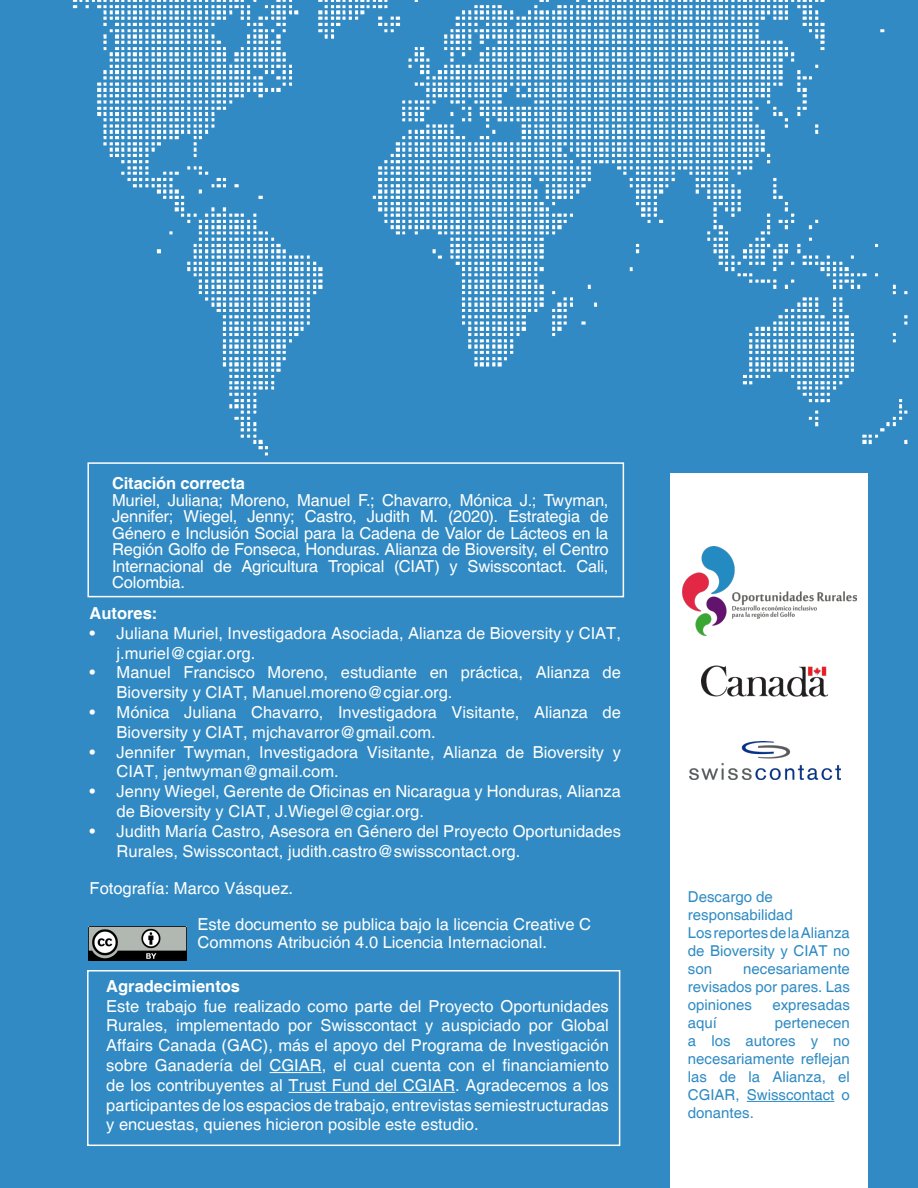
<style>
.page{position:relative;width:918px;height:1188px;background:#318ac3}
.page>*{position:absolute;margin:0;border:0;box-sizing:border-box;transform-origin:0 0}
.creditos{font:16.5px/19.8px "Helvetica";color:#fff}
.creditos-2{font:700 16.5px "Helvetica";color:#fff}
.creditos-3{font:15px/18px "Helvetica";color:#2f8bc3;text-align:justify}
.s1{color:#2e8bc5}
</style>
<div class="page">
<svg style="left:72px;top:0;width:836px;height:456px"></svg>
<div style="left:670px;top:473px;width:198px;height:714px;background:#fff"></div>
<div style="left:87px;top:970px;width:533px;height:176px;border:2px solid #fff"></div>
<div style="left:87px;top:462px;width:537px;height:135px;border:2px solid #fff"></div>
<hr style="left:270px;top:1072px;width:52px;height:1px;background:#fff">
<hr style="left:289px;top:1092px;width:166px;height:1px;background:#fff">
<img style="left:89px;top:926px;width:98px;height:35px">
<hr style="left:747px;top:1101px;width:87px;height:1px;background:#2e8bc5">
<img style="left:683px;top:546px;width:173px;height:90px">
<img style="left:701px;top:665px;width:127px;height:32px">
<img style="left:689px;top:741px;width:151px;height:39px">
<p class="creditos-2" style="left:112px;top:474px;width:135px">Citación correcta</p>
<p class="creditos" style="left:112px;top:493px;width:498px;line-height:16.5px;text-align:justify">Muriel, Juliana; Moreno, Manuel F.; Chavarro, Mónica J.; Twyman, Jennifer; Wiegel, Jenny; Castro, Judith M. (2020). Estrategia de Género e Inclusión Social para la Cadena de Valor de Lácteos en la Región Golfo de Fonseca, Honduras. Alianza de Bioversity, el Centro Internacional de Agricultura Tropical (CIAT) y Swisscontact. Cali, Colombia.</p>
<p class="creditos-2" style="left:90px;top:603px;width:69px">Autores:</p>
<p class="creditos" style="left:117px;top:624px;width:506px;text-indent:-27px">• Juliana Muriel, Investigadora Asociada, Alianza de Bioversity y CIAT, j.muriel@cgiar.org.</p>
<p class="creditos" style="left:117px;top:663px;width:506px;text-indent:-27px">• Manuel Francisco Moreno, estudiante en práctica, Alianza de<br>Bioversity y CIAT, Manuel.moreno@cgiar.org.</p>
<p class="creditos" style="left:117px;top:703px;width:506px;text-indent:-27px">• Mónica Juliana Chavarro, Investigadora Visitante, Alianza de<br>Bioversity y CIAT, mjchavarror@gmail.com.</p>
<p class="creditos" style="left:117px;top:743px;width:506px;text-indent:-27px">• Jennifer Twyman, Investigadora Visitante, Alianza de Bioversity y<br>CIAT, jentwyman@gmail.com.</p>
<p class="creditos" style="left:117px;top:782px;width:506px;text-indent:-27px">• Jenny Wiegel, Gerente de Oficinas en Nicaragua y Honduras, Alianza de Bioversity y CIAT, J.Wiegel@cgiar.org.</p>
<p class="creditos" style="left:117px;top:822px;width:506px;text-indent:-27px">• Judith María Castro, Asesora en Género del Proyecto Oportunidades<br>Rurales, Swisscontact, judith.castro@swisscontact.org.</p>
<p class="creditos" style="left:90px;top:879px;width:205px">Fotografía: Marco Vásquez.</p>
<p class="creditos" style="left:198px;top:916px;width:395px;line-height:18px">Este documento se publica bajo la licencia Creative C<br>Commons Atribución 4.0 Licencia Internacional.</p>
<p class="creditos-2" style="left:106px;top:976px;width:135px">Agradecimientos</p>
<p class="creditos" style="left:106px;top:996px;width:504px;text-align:justify">Este trabajo fue realizado como parte del Proyecto Oportunidades Rurales, implementado por Swisscontact y auspiciado por Global Affairs Canada (GAC), más el apoyo del Programa de Investigación sobre Ganadería del CGIAR, el cual cuenta con el financiamiento de los contribuyentes al Trust Fund del CGIAR. Agradecemos a los participantes de los espacios de trabajo, entrevistas semiestructuradas y encuestas, quienes hicieron posible este estudio.</p>
<p class="creditos-3" style="left:688px;top:888px;width:107px">Descargo de responsabilidad</p>
<p class="creditos-3" style="left:688px;top:924px;width:163px">Los reportes de la Alianza de Bioversity y CIAT no son</p>
<p class="creditos-3" style="left:688px;top:960px;width:163px;text-indent:55px">necesariamente revisados por pares. Las opiniones</p>
<p class="creditos-3" style="left:772px;top:996px;width:79px">expresadas</p>
<p class="creditos-3" style="left:688px;top:1014px;width:31px">aquí</p>
<p class="creditos-3" style="left:688px;top:1014px;width:164px;text-indent:87px">pertenecen a los autores y no necesariamente reflejan las de la Alianza, el CGIAR, <span class="s1">Swisscontact</span> o donantes.</p>
</div>
